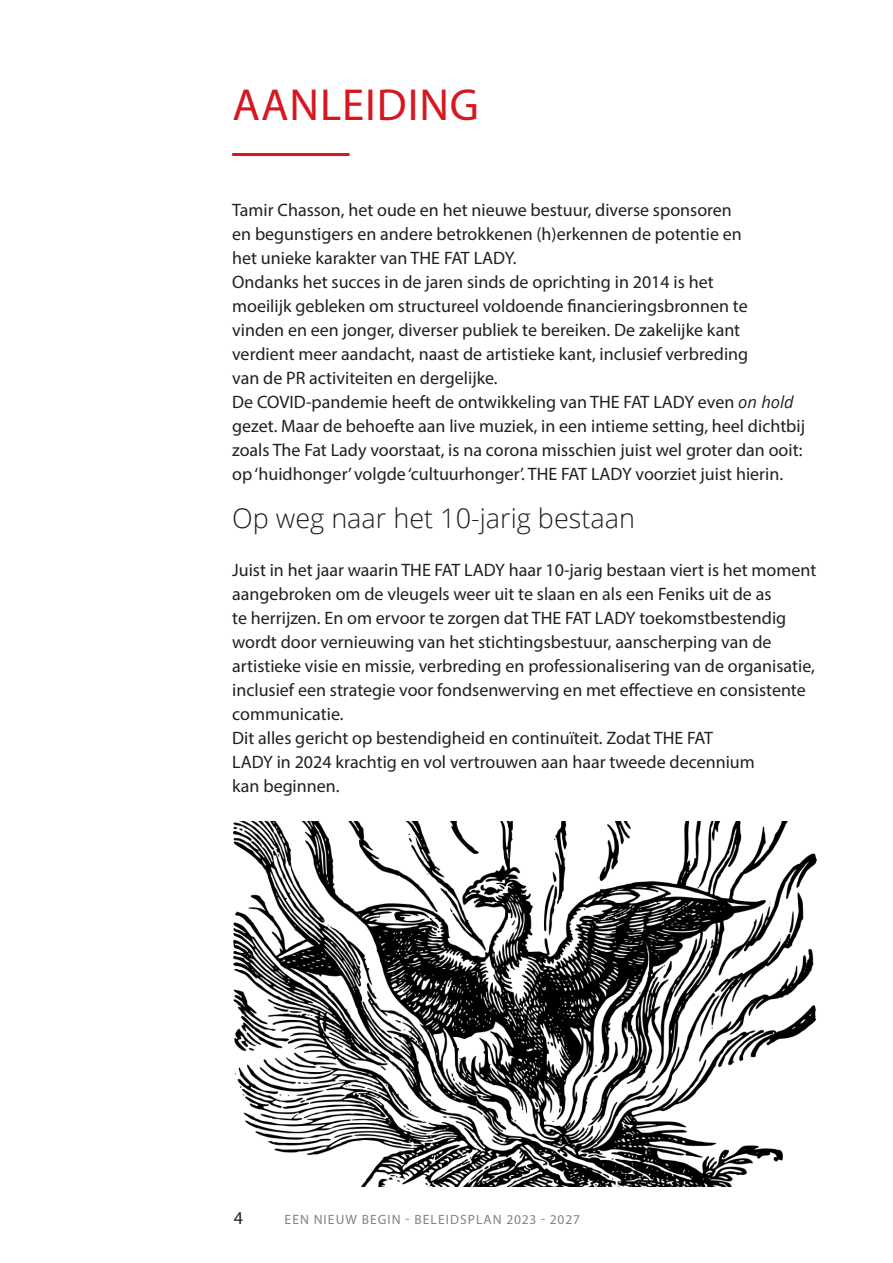
<style>
.page{position:relative;width:893px;height:1263px;background:#fff}
.page>*{position:absolute;margin:0;border:0;box-sizing:border-box;transform-origin:0 0}
.Kop_Rood{font:45px "Myriad Pro";letter-spacing:.02em;color:#d7171f}
.Subkop{font:300 27px "Open Sans";color:#231f20}
.Platte_tekst{font:18px/24px "Myriad Pro";color:#231f20}
.t1{font:13.5px "Myriad Pro";letter-spacing:.08em;color:#808285}
.s1{font-family:"Open Sans";font-style:italic;font-size:16.5px}
</style>
<div class="page">
<hr style="left:232px;top:153px;width:118px;height:3px;background:#d7171f">
<img style="left:234px;top:821px;width:582px;height:365px">
<p class="Kop_Rood" style="left:233px;top:77px;width:248px">AANLEIDING</p>
<p class="Platte_tekst" style="left:232px;top:198px;width:511px">Tamir Chasson, het oude en het nieuwe bestuur, diverse sponsoren en begunstigers en andere betrokkenen (h)erkennen de potentie en het unieke karakter van THE FAT LADY.</p>
<p class="Platte_tekst" style="left:232px;top:270px;width:518px">Ondanks het succes in de jaren sinds de oprichting in 2014 is het moeilijk gebleken om structureel voldoende financieringsbronnen te vinden en een jonger, diverser publiek te bereiken. De zakelijke kant verdient meer aandacht, naast de artistieke kant, inclusief verbreding van de PR activiteiten en dergelijke.</p>
<p class="Platte_tekst" style="left:232px;top:390px;width:574px">De COVID-pandemie heeft de ontwikkeling van THE FAT LADY even <span class="s1">on hold </span>gezet. Maar de behoefte aan live muziek, in een intieme setting, heel dichtbij zoals The Fat Lady voorstaat, is na corona misschien juist wel groter dan ooit: op ‘huidhonger’ volgde ‘cultuurhonger’. THE FAT LADY voorziet juist hierin.</p>
<p class="Subkop" style="left:232px;top:500px;width:404px">Op weg naar het 10-jarig bestaan</p>
<p class="Platte_tekst" style="left:232px;top:558px;width:586px">Juist in het jaar waarin THE FAT LADY haar 10-jarig bestaan viert is het moment aangebroken om de vleugels weer uit te slaan en als een Feniks uit de as<br>te herrijzen. En om ervoor te zorgen dat THE FAT LADY toekomstbestendig wordt door vernieuwing van het stichtingsbestuur, aanscherping van de artistieke visie en missie, verbreding en professionalisering van de organisatie, inclusief een strategie voor fondsenwerving en met effectieve en consistente communicatie.</p>
<p class="Platte_tekst" style="left:232px;top:726px;width:524px">Dit alles gericht op bestendigheid en continuïteit. Zodat THE FAT<br>LADY in 2024 krachtig en vol vertrouwen aan haar tweede decennium kan beginnen.</p>
<p class="Platte_tekst" style="left:234px;top:1206px;width:11px">4</p>
<p class="t1" style="left:285px;top:1211px;width:297px">EEN NIEUW BEGIN - BELEIDSPLAN 2023 - 2027</p>
</div>
